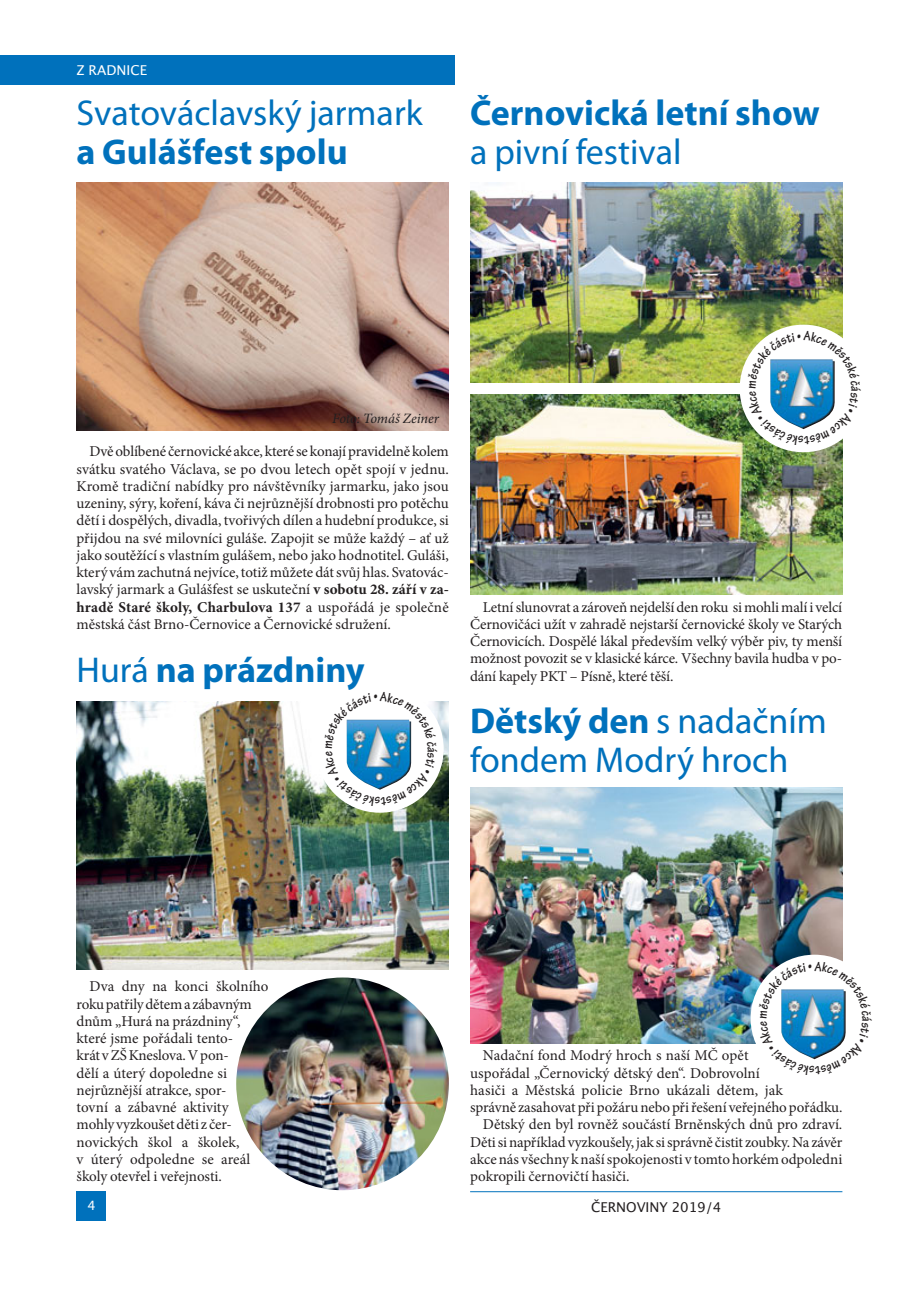
<style>
.page{position:relative;width:919px;height:1289px;background:#fff}
.page>*{position:absolute;margin:0;border:0;box-sizing:border-box;transform-origin:0 0}
.t1{font:36px/39px "Myriad Pro";color:#0071bc}
.t2{font:700 36px "Myriad Pro";color:#0071bc}
.t3{font:15px/17.2px "Minion Pro";letter-spacing:-.005em;color:#231f20;text-align:justify}
.t4{font:italic 14.25px "Minion Pro";letter-spacing:-.01em;color:#231f20}
.t5{font:14.25px "Myriad Pro";color:#fff}
.t6{font:13.5px "Lucida Grande";color:#231f20}
.t7{font:13.5px "Lucida Grande";color:#fff}
.s1{font-weight:700}
.s2{font-weight:400}
</style>
<div class="page">
<hr style="left:470px;top:1191px;width:372px;height:1px;background:#0071bc">
<div style="left:77px;top:1191px;width:29px;height:29px;background:#0071bc"></div>
<div style="left:0;top:55px;width:455px;height:30px;background:#0071bc"></div>
<img style="left:77px;top:183px;width:372px;height:248px">
<img style="left:77px;top:702px;width:372px;height:267px">
<img style="left:470px;top:183px;width:372px;height:200px">
<img style="left:470px;top:394px;width:372px;height:200px">
<img style="left:470px;top:787px;width:372px;height:256px">
<div style="left:739px;top:324px;width:128px;height:128px;background:#fff;border-radius:50%"></div>
<img style="left:236px;top:977px;width:213px;height:213px;border-radius:50%">
<div style="left:316px;top:685px;width:127px;height:127px;background:#fff;border-radius:50%"></div>
<div style="left:750px;top:954px;width:128px;height:128px;background:#fff;border-radius:50%"></div>
<img style="left:747px;top:331px;width:96px;height:114px">
<img style="left:324px;top:701px;width:113px;height:104px">
<img style="left:758px;top:961px;width:88px;height:99px">
<p class="t7" style="left:77px;top:63px;width:72px">Z RADNICE</p>
<h1 class="t1" style="left:77px;top:96px;width:347px">Svatováclavský jarmark</h1>
<h1 class="t2" style="left:77px;top:138px;width:272px">a Gulášfest spolu</h1>
<h1 class="t2" style="left:470px;top:99px;width:351px">Černovická letní show</h1>
<h1 class="t1" style="left:470px;top:135px;width:213px">a pivní festival</h1>
<p class="t4" style="left:332px;top:413px;width:108px">Foto: Tomáš Zeiner</p>
<p class="t3" style="left:77px;top:444px;width:374px;text-indent:13px">Dvě oblíbené černovické akce, které se konají pravidelně kolem svátku svatého Václava, se po dvou letech opět spojí v jednu.<br>Kromě tradiční nabídky pro návštěvníky jarmarku, jako jsou uzeniny, sýry, koření, káva či nejrůznější drobnosti pro potěchu dětí i dospělých, divadla, tvořivých dílen a hudební produkce, si přijdou na své milovníci guláše. Zapojit se může každý – ať už jako soutěžící s vlastním gulášem, nebo jako hodnotitel. Guláši, který vám zachutná nejvíce, totiž můžete dát svůj hlas. Svatovác&shy;lavský jarmark a Gulášfest se uskuteční <span class="s1">v sobotu 28. září v za&shy;hradě Staré školy, Charbulova 137</span> a uspořádá je společně městská část Brno-Černovice a Černovické sdružení.</p>
<h1 class="t2" style="left:77px;top:656px;width:289px"><span class="s2">Hurá</span> na prázdniny</h1>
<p class="t3" style="left:470px;top:599px;width:373px;text-indent:13px">Letní slunovrat a zároveň nejdelší den roku si mohli malí i velcí Černovičáci užít v zahradě nejstarší černovické školy ve Starých Černovicích. Dospělé lákal především velký výběr piv, ty menší možnost povozit se v klasické kárce. Všechny bavila hudba v po&shy;dání kapely PKT – Písně, které těší.</p>
<h1 class="t1" style="left:470px;top:704px;width:358px"><span class="s1">Dětský den</span> s nadačním fondem Modrý hroch</h1>
<p class="t3" style="left:77px;top:979px;width:193px;text-align:left;text-indent:13px">Dva dny na konci školního roku patřily dětem a zábavným dnům „Hurá na prázdniny“, které jsme pořádali tento-<br>krát v ZŠ Kneslova. V pon-<br>dělí a úterý dopoledne si nejrůznější atrakce, spor-<br>tovní a zábavné aktivity mohly vyzkoušet děti z čer&shy;novických škol a školek,<br>v úterý odpoledne se areál školy otevřel i veřejnosti.</p>
<p class="t3" style="left:483px;top:1048px;width:267px">Nadační fond Modrý hroch s naší MČ opět</p>
<p class="t3" style="left:470px;top:1065px;width:291px">uspořádal „Černovický dětský den“. Dobrovolní</p>
<p class="t3" style="left:470px;top:1082px;width:314px">hasiči a Městská policie Brno ukázali dětem, jak</p>
<p class="t3" style="left:470px;top:1099px;width:374px">správně zasahovat při požáru nebo při řešení veřejného pořádku.</p>
<p class="t3" style="left:483px;top:1117px;width:361px">Dětský den byl rovněž součástí Brněnských dnů pro zdraví.</p>
<p class="t3" style="left:470px;top:1134px;width:373px">Děti si například vyzkoušely, jak si správně čistit zoubky. Na závěr</p>
<p class="t3" style="left:470px;top:1151px;width:374px">akce nás všechny k naší spokojenosti v tomto horkém odpoledni</p>
<p class="t3" style="left:470px;top:1168px;width:161px">pokropili černovičtí hasiči.</p>
<p class="t5" style="left:88px;top:1199px;width:9px">4</p>
<p class="t6" style="left:591px;top:1198px;width:132px">ČERNOVINY 2019/4</p>
</div>
